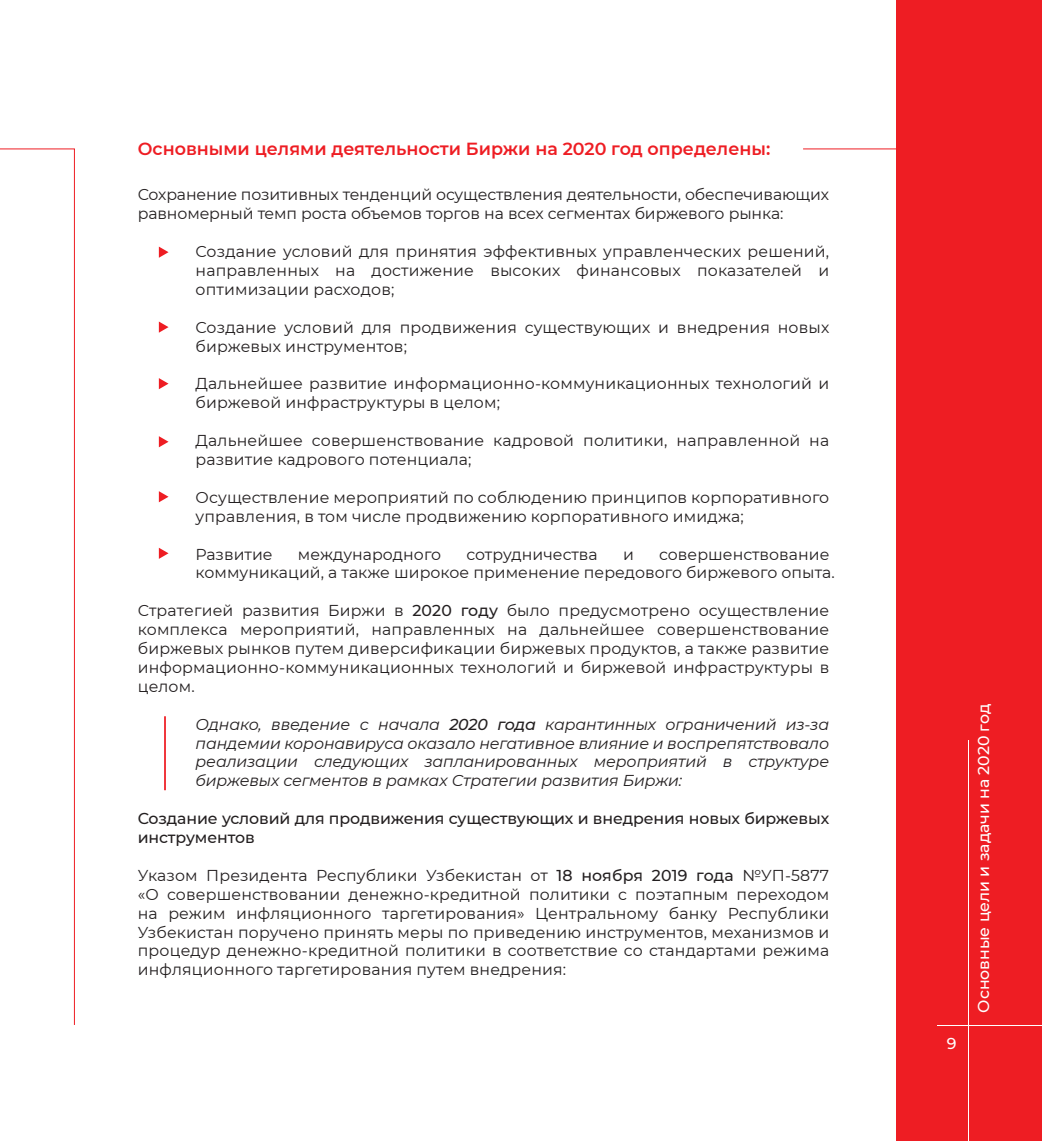
<style>
.page{position:relative;width:1042px;height:1141px;background:#fff}
.page>*{position:absolute;margin:0;border:0;box-sizing:border-box;transform-origin:0 0}
.t1{font:600 17.5px "Montserrat";color:#ee1d23}
.t2{font:15.75px/18.9px "Montserrat";letter-spacing:.01em;color:#231f20}
.t3{font:italic 15.75px/18.9px "Montserrat";letter-spacing:-.01em;color:#231f20;text-align:justify}
.t4{font:15.75px/18.9px "Montserrat";letter-spacing:-.01em;color:#231f20}
.t5{font:500 15.75px/18.9px "Montserrat";letter-spacing:-.01em;color:#231f20}
.t6{font:500 15.75px "Montserrat";color:#fff}
.s1{font-weight:500}
</style>
<div class="page">
<div style="left:896px;top:0;width:146px;height:1141px;background:#ee1d23"></div>
<hr style="left:967px;top:740px;width:1px;height:401px;background:#fff">
<hr style="left:937px;top:1025px;width:105px;height:1px;background:#fff">
<svg style="left:0;top:148px;width:75px;height:877px"></svg>
<hr style="left:803px;top:148px;width:93px;height:1px;background:#ee1d23">
<svg style="left:159px;top:247px;width:9px;height:11px"></svg>
<svg style="left:159px;top:322px;width:9px;height:11px"></svg>
<svg style="left:159px;top:378px;width:9px;height:11px"></svg>
<svg style="left:159px;top:436px;width:9px;height:11px"></svg>
<svg style="left:159px;top:491px;width:9px;height:11px"></svg>
<svg style="left:159px;top:548px;width:9px;height:11px"></svg>
<hr style="left:164px;top:716px;width:2px;height:74px;background:#ee1d23">
<p class="t1" style="left:138px;top:137px;width:634px">Основными целями деятельности Биржи на 2020 год определены:</p>
<p class="t4" style="left:138px;top:185px;width:693px">Сохранение позитивных тенденций осуществления деятельности, обеспечивающих равномерный темп роста объемов торгов на всех сегментах биржевого рынка:</p>
<p class="t2" style="left:196px;top:241px;width:635px;text-align:justify">Создание условий для принятия эффективных управленческих решений, направленных на достижение высоких финансовых показателей и оптимизации расходов;</p>
<p class="t2" style="left:196px;top:317px;width:635px">Создание условий для продвижения существующих и внедрения новых биржевых инструментов;</p>
<p class="t2" style="left:196px;top:374px;width:635px">Дальнейшее развитие информационно-коммуникационных технологий и биржевой инфраструктуры в целом;</p>
<p class="t2" style="left:196px;top:430px;width:635px">Дальнейшее совершенствование кадровой политики, направленной на развитие кадрового потенциала;</p>
<p class="t2" style="left:196px;top:487px;width:635px">Осуществление мероприятий по соблюдению принципов корпоративного управления, в том числе продвижению корпоративного имиджа;</p>
<p class="t2" style="left:196px;top:544px;width:79px">Развитие</p>
<p class="t2" style="left:298px;top:544px;width:145px">международного</p>
<p class="t2" style="left:466px;top:544px;width:133px">сотрудничества</p>
<p class="t2" style="left:623px;top:544px;width:12px">и</p>
<p class="t2" style="left:196px;top:544px;width:641px;text-indent:463px">совершенствование коммуникаций, а также широкое применение передового биржевого опыта.</p>
<p class="t2" style="left:138px;top:601px;width:693px;text-align:justify">Стратегией развития Биржи в <span class="s1">2020 году</span> было предусмотрено осуществление комплекса мероприятий, направленных на дальнейшее совершенствование биржевых рынков путем диверсификации биржевых продуктов, а также развитие информационно-коммуникационных технологий и биржевой инфраструктуры в целом.</p>
<p class="t3" style="left:196px;top:714px;width:635px">Однако, введение с начала <span class="s1">2020 года</span> карантинных ограничений из-за пандемии коронавируса оказало негативное влияние и воспрепятствовало реализации следующих запланированных мероприятий в структуре биржевых сегментов в рамках Стратегии развития Биржи:</p>
<p class="t5" style="left:138px;top:808px;width:693px">Создание условий для продвижения существующих и внедрения новых биржевых инструментов</p>
<p class="t2" style="left:138px;top:865px;width:693px;text-align:justify">Указом Президента Республики Узбекистан от <span class="s1">18 ноября 2019 года</span> №УП-5877 «О совершенствовании денежно-кредитной политики с поэтапным переходом на режим инфляционного таргетирования» Центральному банку Республики Узбекистан поручено принять меры по приведению инструментов, механизмов и процедур денежно-кредитной политики в соответствие со стандартами режима инфляционного таргетирования путем внедрения:</p>
<p class="t6" style="left:946px;top:1032px;width:11px">9</p>
<p class="t6" style="left:972px;top:1013px;width:311px;rotate:-90deg">Основные цели и задачи на 2020 год</p>
</div>
